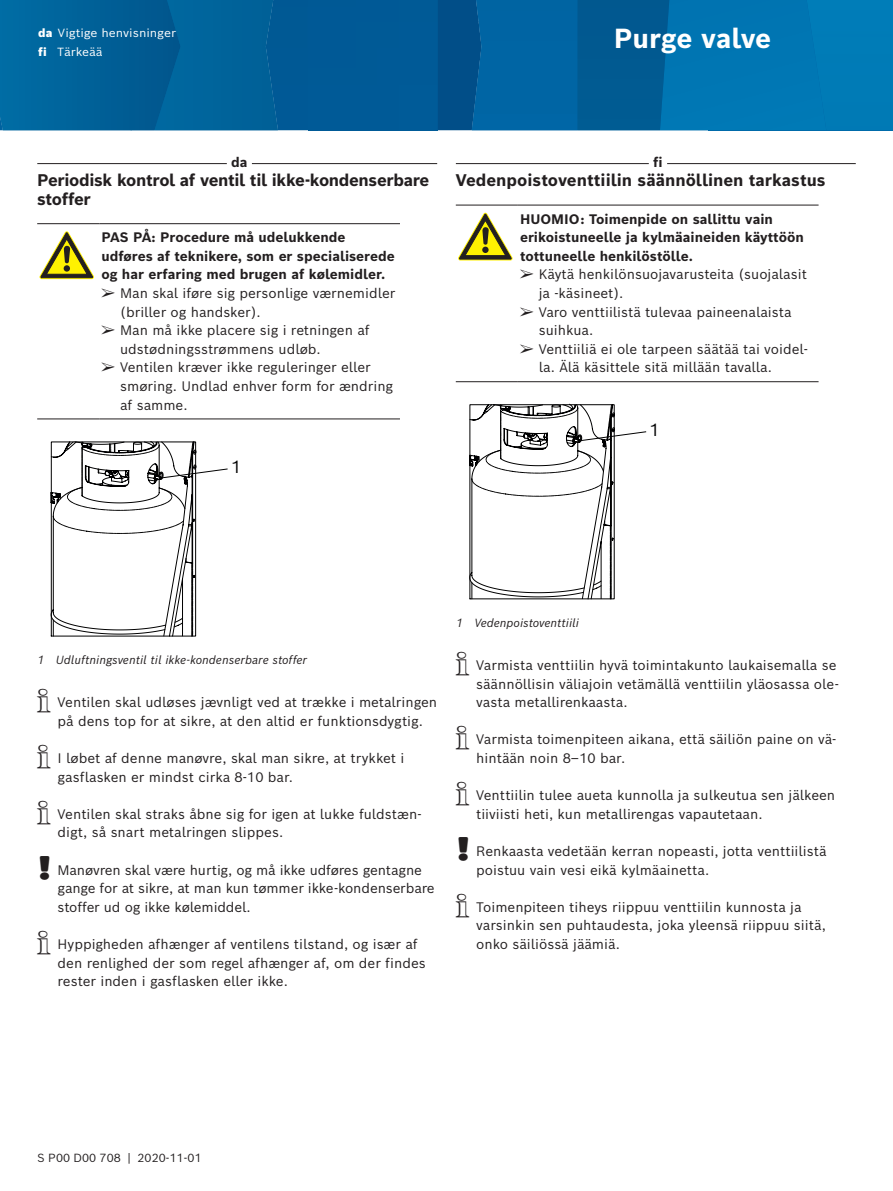
<style>
.page{position:relative;width:893px;height:1191px;background:#fff}
.page>*{position:absolute;margin:0;border:0;box-sizing:border-box;transform-origin:0 0}
.Produkt_Sachnummer{font:700 27px "Bosch Sans";color:#fff}
.t1{font:16.95px "Bosch Sans";color:#000001}
.Heading4_LangSepara{font:700 16.5px/18.6px "Bosch Sans";letter-spacing:-.015em;color:#231f20}
.t2{font:13.5px/18.6px "Bosch Sans";color:#231f20}
.Warning1Type_1-0{font:700 13.5px/18.6px "Bosch Sans";color:#231f20}
.LangSeparation_0-0{font:700 13.5px "Bosch Sans";color:#231f20}
.FigLegend_0-0{font:italic 11.55px "Bosch Sans";color:#231f20}
.Nomenclature_0-1{font:11.55px "Bosch Sans";color:#fff;scale:1.05 1}
.t3{font:11.55px "Bosch Sans";color:#231f20}
.Languages_0-1{font:900 11.55px "Bosch Sans";color:#fff}
.s1{font-family:"AA Diagnostics";font-size:15px}
.s2{font-family:"AA Diagnostics";font-size:16.5px}
</style>
<div class="page">
<div style="left:279px;top:0;width:159px;height:130px;background:#005a96"></div>
<svg style="left:0;top:0;width:279px;height:130px;background:#006299"></svg>
<div style="left:438px;top:0;width:34px;height:130px;background:#014e88"></div>
<svg style="left:472px;top:0;width:421px;height:130px;background:#006ca8"></svg>
<hr style="left:37px;top:163px;width:400px;height:1px;background:#231f20">
<div style="left:227px;top:155px;width:25px;height:15px;background:#fff"></div>
<hr style="left:37px;top:223px;width:62px;height:1px;background:#231f20">
<hr style="left:99px;top:223px;width:301px;height:1px;background:#231f20">
<hr style="left:37px;top:418px;width:62px;height:1px;background:#231f20">
<hr style="left:99px;top:418px;width:301px;height:1px;background:#231f20">
<svg style="left:39px;top:231px;width:55px;height:48px"></svg>
<svg style="left:51px;top:441px;width:177px;height:195px"></svg>
<hr style="left:456px;top:163px;width:400px;height:1px;background:#231f20">
<div style="left:649px;top:155px;width:18px;height:15px;background:#fff"></div>
<hr style="left:456px;top:205px;width:62px;height:1px;background:#231f20">
<hr style="left:518px;top:205px;width:301px;height:1px;background:#231f20">
<hr style="left:456px;top:381px;width:62px;height:1px;background:#231f20">
<hr style="left:518px;top:381px;width:301px;height:1px;background:#231f20">
<svg style="left:458px;top:213px;width:55px;height:47px"></svg>
<svg style="left:469px;top:404px;width:178px;height:195px"></svg>
<p class="Languages_0-1" style="left:38px;top:25px;width:16px">da</p>
<p class="Nomenclature_0-1" style="left:58px;top:25px;width:114px">Vigtige henvisninger</p>
<p class="Languages_0-1" style="left:38px;top:44px;width:10px">fi</p>
<p class="Nomenclature_0-1" style="left:57px;top:44px;width:45px">Tärkeää</p>
<p class="Produkt_Sachnummer" style="left:614px;top:20px;width:159px">Purge valve</p>
<p class="LangSeparation_0-0" style="left:231px;top:153px;width:18px">da</p>
<p class="Heading4_LangSepara" style="left:37px;top:170px;width:394px">Periodisk kontrol af ventil til ikke-kondenserbare stoffer</p>
<p class="Warning1Type_1-0" style="left:101px;top:228px;width:295px">PAS PÅ: Procedure må udelukkende udføres af teknikere, som er specialiserede og har erfaring med brugen af kølemidler.</p>
<p class="t2" style="left:120px;top:283px;width:277px;text-indent:-19px"><span class="s1">¶</span> Man skal iføre sig personlige værnemidler (briller og handsker).</p>
<p class="t2" style="left:120px;top:320px;width:251px;text-indent:-19px"><span class="s1">¶</span> Man må ikke placere sig i retningen af udstødningsstrømmens udløb.</p>
<p class="t2" style="left:120px;top:358px;width:275px;text-indent:-19px"><span class="s1">¶</span> Ventilen kræver ikke reguleringer eller smøring. Undlad enhver form for ændring af samme.</p>
<p class="t1" style="left:231px;top:456px;width:12px">1</p>
<p class="LangSeparation_0-0" style="left:653px;top:153px;width:11px">fi</p>
<p class="Heading4_LangSepara" style="left:456px;top:170px;width:371px">Vedenpoistoventtiilin säännöllinen tarkastus</p>
<p class="Warning1Type_1-0" style="left:520px;top:209px;width:285px">HUOMIO: Toimenpide on sallittu vain erikoistuneelle ja kylmäaineiden käyttöön tottuneelle henkilöstölle.</p>
<p class="t2" style="left:539px;top:265px;width:270px;text-indent:-19px"><span class="s1">¶</span> Käytä henkilönsuojavarusteita (suojalasit ja -käsineet).</p>
<p class="t2" style="left:539px;top:302px;width:254px;text-indent:-19px"><span class="s1">¶</span> Varo venttiilistä tulevaa paineenalaista suihkua.</p>
<p class="t2" style="left:539px;top:339px;width:271px;text-indent:-19px"><span class="s1">¶</span> Venttiiliä ei ole tarpeen säätää tai voidel&shy;la. Älä käsittele sitä millään tavalla.</p>
<p class="t1" style="left:649px;top:418px;width:12px">1</p>
<p class="FigLegend_0-0" style="left:37px;top:652px;width:272px">1 Udluftningsventil til ikke-kondenserbare stoffer</p>
<p class="t2" style="left:37px;top:692px;width:401px;text-align:center"><span class="s2">i</span> Ventilen skal udløses jævnligt ved at trække i metalringen på dens top for at sikre, at den altid er funktionsdygtig.</p>
<p class="t2" style="left:58px;top:748px;width:348px;text-indent:-20px"><span class="s2">i</span> I løbet af denne manøvre, skal man sikre, at trykket i gasflasken er mindst cirka 8-10 bar.</p>
<p class="t2" style="left:58px;top:804px;width:365px;text-indent:-20px"><span class="s2">i</span> Ventilen skal straks åbne sig for igen at lukke fuldstæn&shy;digt, så snart metalringen slippes.</p>
<p class="t2" style="left:58px;top:860px;width:379px;text-indent:-20px"><span class="s2">!</span> Manøvren skal være hurtig, og må ikke udføres gentagne gange for at sikre, at man kun tømmer ikke-kondenserbare stoffer ud og ikke kølemiddel.</p>
<p class="t2" style="left:58px;top:934px;width:370px;text-indent:-20px"><span class="s2">i</span> Hyppigheden afhænger af ventilens tilstand, og især af den renlighed der som regel afhænger af, om der findes rester inden i gasflasken eller ikke.</p>
<p class="FigLegend_0-0" style="left:456px;top:614px;width:125px">1 Vedenpoistoventtiili</p>
<p class="t2" style="left:476px;top:655px;width:364px;text-indent:-20px"><span class="s2">i</span> Varmista venttiilin hyvä toimintakunto laukaisemalla se säännöllisin väliajoin vetämällä venttiilin yläosassa ole&shy;vasta metallirenkaasta.</p>
<p class="t2" style="left:476px;top:729px;width:362px;text-indent:-20px"><span class="s2">i</span> Varmista toimenpiteen aikana, että säiliön paine on vä&shy;hintään noin 8–10 bar.</p>
<p class="t2" style="left:476px;top:785px;width:361px;text-indent:-20px"><span class="s2">i</span> Venttiilin tulee aueta kunnolla ja sulkeutua sen jälkeen tiiviisti heti, kun metallirengas vapautetaan.</p>
<p class="t2" style="left:476px;top:841px;width:352px;text-indent:-20px"><span class="s2">!</span> Renkaasta vedetään kerran nopeasti, jotta venttiilistä poistuu vain vesi eikä kylmäainetta.</p>
<p class="t2" style="left:476px;top:897px;width:351px;text-indent:-20px"><span class="s2">i</span> Toimenpiteen tiheys riippuu venttiilin kunnosta ja varsinkin sen puhtaudesta, joka yleensä riippuu siitä, onko säiliössä jäämiä.</p>
<p class="t3" style="left:37px;top:1150px;width:166px">S P00 D00 708 | 2020-11-01</p>
</div>
